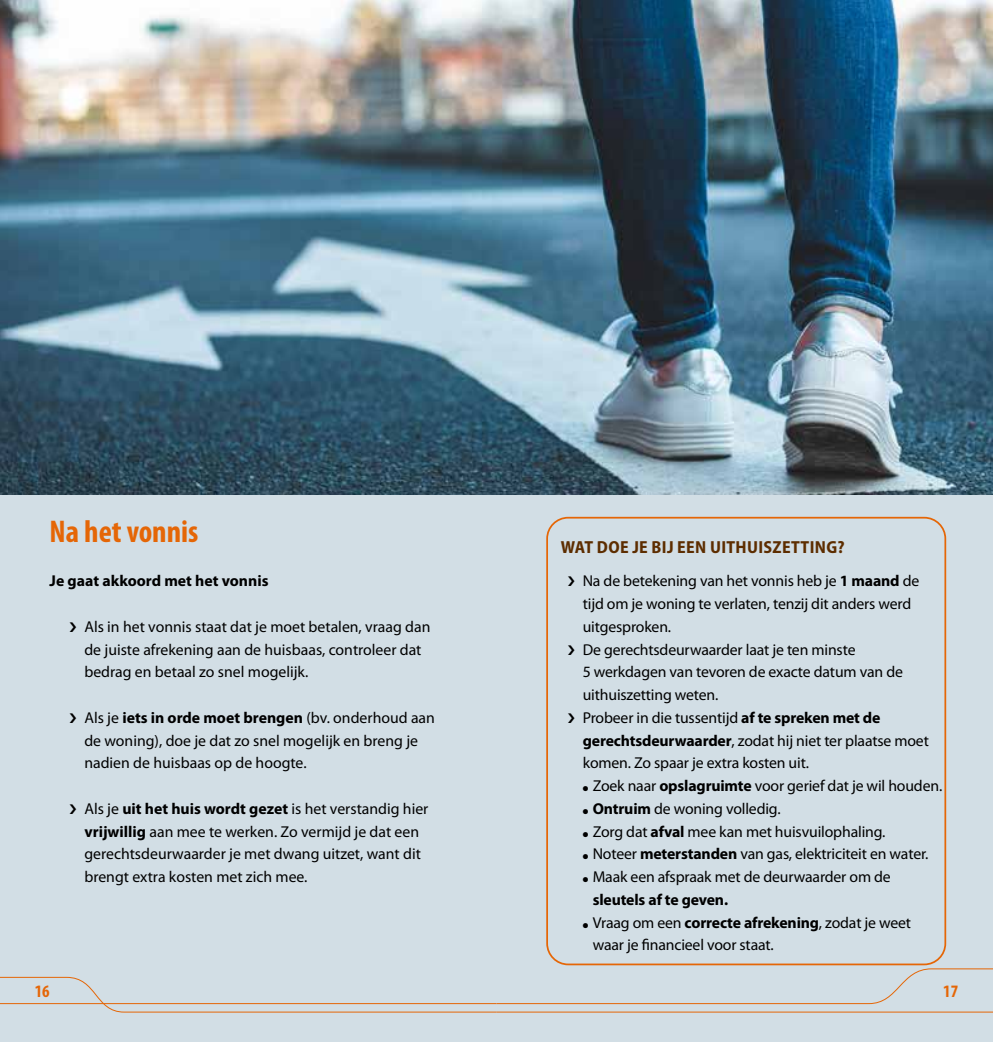
<style>
.page{position:relative;width:993px;height:1042px;background:#fff}
.page>*{position:absolute;margin:0;border:0;box-sizing:border-box;transform-origin:0 0}
.t1{font:700 condensed 31.5px "Myriad Pro";color:#e56606}
.t2{font:700 semi-condensed 17.5px "Myriad Pro";letter-spacing:.02em;color:#5d2d00}
.t3{font:700 condensed 17.5px "Myriad Pro";color:#e56606}
.t4{font:15.75px/22.8px "Myriad Pro";letter-spacing:-.01em;color:#000}
.t5{font:700 15.75px "Myriad Pro";color:#000}
.s1{font-weight:700}
</style>
<div class="page">
<img style="left:0;top:0;width:992px;height:495px">
<div style="left:0;top:495px;width:992px;height:547px;background:#d2dee5"></div>
<svg style="left:0;top:968px;width:992px;height:45px"></svg>
<div style="left:546px;top:517px;width:399px;height:448px;border:2px solid #e56606;border-radius:21px"></div>
<h1 class="t1" style="left:50px;top:511px;width:150px">Na het vonnis</h1>
<p class="t5" style="left:50px;top:571px;width:220px">Je gaat akkoord met het vonnis</p>
<p class="t4" style="left:84px;top:615px;width:347px">Als in het vonnis staat dat je moet betalen, vraag dan de juiste afrekening aan de huisbaas, controleer dat bedrag en betaal zo snel mogelijk.</p>
<p class="t4" style="left:84px;top:706px;width:352px">Als je <span class="s1">iets in orde moet brengen</span> (bv. onderhoud aan de woning), doe je dat zo snel mogelijk en breng je nadien de huisbaas op de hoogte.</p>
<p class="t4" style="left:84px;top:797px;width:345px">Als je <span class="s1">uit het huis wordt gezet</span> is het verstandig hier <span class="s1">vrijwillig</span> aan mee te werken. Zo vermijd je dat een gerechtsdeurwaarder je met dwang uitzet, want dit brengt extra kosten met zich mee.</p>
<p class="t2" style="left:560px;top:537px;width:285px">WAT DOE JE BIJ EEN UITHUISZETTING?</p>
<p class="t4" style="left:582px;top:569px;width:347px">Na de betekening van het vonnis heb je <span class="s1">1 maand</span> de tijd om je woning te verlaten, tenzij dit anders werd uitgesproken.<br>De gerechtsdeurwaarder laat je ten minste<br>5 werkdagen van tevoren de exacte datum van de uithuiszetting weten.<br>Probeer in die tussentijd <span class="s1">af te spreken met de gerechtsdeurwaarder</span>, zodat hij niet ter plaatse moet komen. Zo spaar je extra kosten uit.</p>
<p class="t4" style="left:582px;top:774px;width:361px">● Zoek naar <span class="s1">opslagruimte</span> voor gerief dat je wil houden.</p>
<p class="t4" style="left:582px;top:797px;width:199px">● <span class="s1">Ontruim</span> de woning volledig.</p>
<p class="t4" style="left:582px;top:820px;width:304px">● Zorg dat <span class="s1">afval</span> mee kan met huisvuilophaling.</p>
<p class="t4" style="left:582px;top:842px;width:347px">● Noteer <span class="s1">meterstanden</span> van gas, elektriciteit en water.</p>
<p class="t4" style="left:592px;top:865px;width:299px;text-indent:-10px">● Maak een afspraak met de deurwaarder om de <span class="s1">sleutels af te geven.</span></p>
<p class="t4" style="left:592px;top:911px;width:320px;text-indent:-10px">● Vraag om een <span class="s1">correcte afrekening</span>, zodat je weet waar je financieel voor staat.</p>
<p class="t3" style="left:35px;top:980px;width:16px">16</p>
<p class="t3" style="left:942px;top:980px;width:16px">17</p>
</div>
